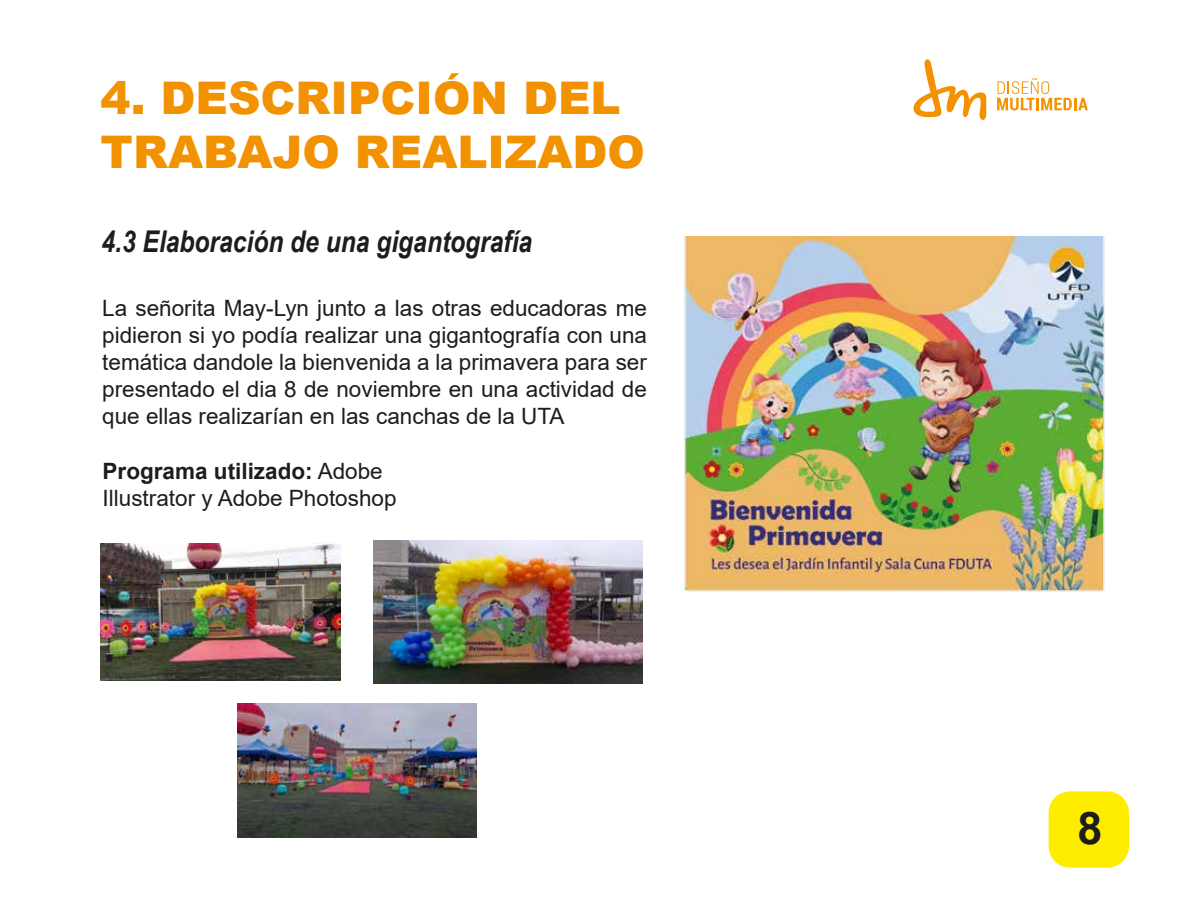
<style>
.page{position:relative;width:1188px;height:918px;background:#fff}
.page>*{position:absolute;margin:0;border:0;box-sizing:border-box;transform-origin:0 0}
.t1{font:900 45px/54px "Arial";color:#f39200}
.t2{font:700 45px "Arial";color:#1d1d1b}
.t3{font:italic 700 30px "Arial Narrow";color:#1d1d1b}
.t4{font:22.5px/27px "Arial";color:#1d1d1b;text-align:justify}
.s1{font-weight:700}
</style>
<div class="page">
<div style="left:1049px;top:791px;width:80px;height:77px;background:#ffed00;border-radius:21px"></div>
<svg style="left:914px;top:59px;width:72px;height:61px"></svg>
<svg style="left:997px;top:78px;width:91px;height:32px"></svg>
<img style="left:684px;top:236px;width:421px;height:356px">
<img style="left:373px;top:540px;width:269px;height:144px">
<img style="left:238px;top:704px;width:238px;height:134px">
<img style="left:101px;top:543px;width:239px;height:138px">
<h1 class="t1" style="left:101px;top:69px;width:546px">4. DESCRIPCIÓN DEL<br>TRABAJO REALIZADO</h1>
<h2 class="t3" style="left:102px;top:219px;width:432px">4.3 Elaboración de una gigantografía</h2>
<p class="t4" style="left:102px;top:295px;width:546px">La señorita May-Lyn junto a las otras educadoras me pidieron si yo podía realizar una gigantografía con una temática dandole la bienvenida a la primavera para ser presentado el dia 8 de noviembre en una actividad de que ellas realizarían en las canchas de la UTA</p>
<p class="t4" style="left:103px;top:458px;width:295px"><span class="s1">Programa utilizado:</span> Adobe<br>Illustrator y Adobe Photoshop</p>
<h1 class="t2" style="left:1077px;top:796px;width:27px">8</h1>
</div>
